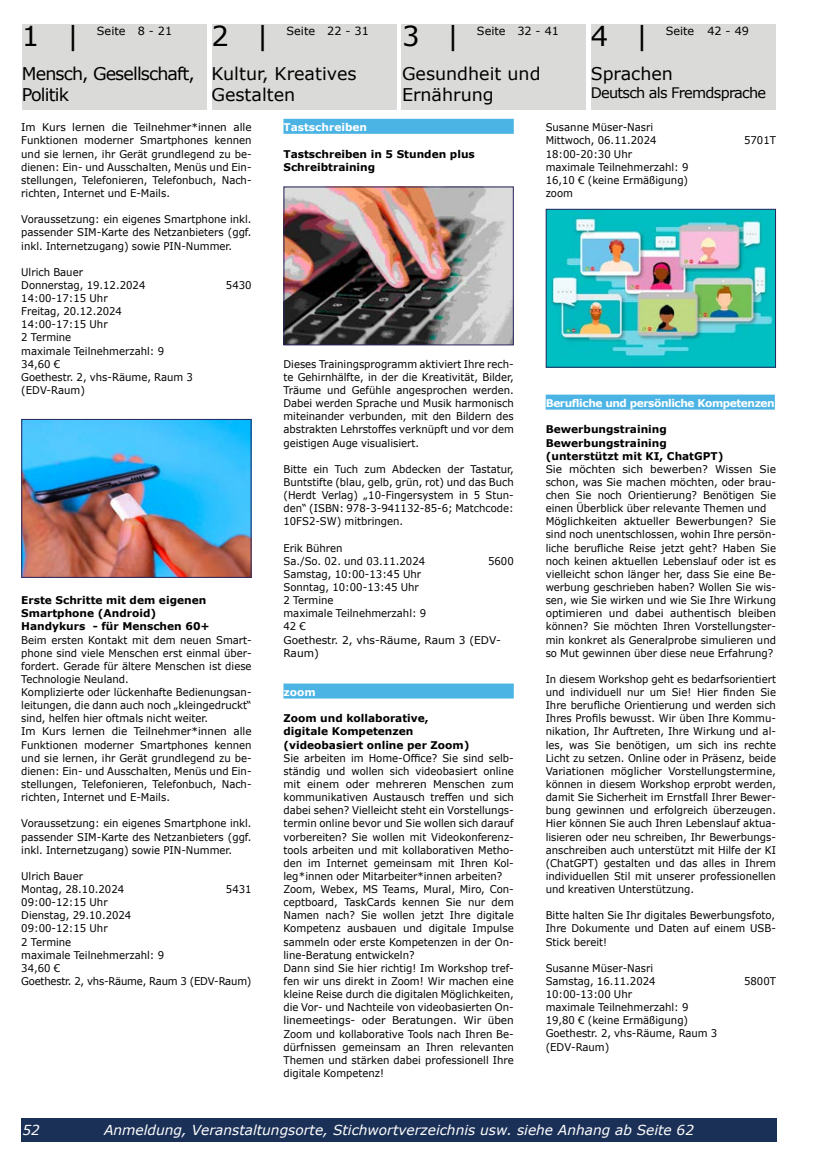
<style>
.page{position:relative;width:815px;height:1170px;background:#fff}
.page>*{position:absolute;margin:0;border:0;box-sizing:border-box;transform-origin:0 0}
.t1{font:27.5px "Verdana";color:#000}
.t2{font:17.5px/21px "Verdana";color:#000}
.t3{font:17.5px/21px "Verdana";letter-spacing:-.05em;color:#000}
.t4{font:14.5px "Verdana";letter-spacing:-.05em;color:#000}
.t5{font:italic 13.75px "Verdana";color:#fff}
.t6{font:11.25px "Verdana";color:#000}
.t7{font:10.62px/13.1px "Verdana";color:#000;scale:.95 1}
.t8{font:10.62px/13.1px "Verdana";color:#000;text-align:justify}
.t9{font:700 10.62px/13.1px "Verdana";color:#000}
.t10{font:700 10.62px "Verdana";letter-spacing:-.04em;color:#fff}
.t11{font:700 10.62px "Verdana";color:#fff}
</style>
<div class="page">
<div style="left:21px;top:1118px;width:756px;height:23px;background:#1b3057"></div>
<div style="left:22px;top:25px;width:184px;height:85px;background:#dadad9"></div>
<div style="left:212px;top:25px;width:184px;height:85px;background:#dadad9"></div>
<div style="left:402px;top:25px;width:184px;height:85px;background:#dadad9"></div>
<div style="left:592px;top:25px;width:184px;height:85px;background:#dadad9"></div>
<img style="left:23px;top:421px;width:227px;height:155px">
<div style="left:21px;top:419px;width:231px;height:159px;border:1px solid #28265e"></div>
<div style="left:283px;top:119px;width:231px;height:15px;background:#4cb4e4"></div>
<div style="left:283px;top:683px;width:231px;height:15px;background:#4cb4e4"></div>
<img style="left:285px;top:188px;width:227px;height:155px">
<div style="left:283px;top:186px;width:231px;height:159px;border:1px solid #28265e"></div>
<div style="left:546px;top:394px;width:229px;height:15px;background:#4cb4e4"></div>
<img style="left:548px;top:211px;width:226px;height:155px">
<div style="left:546px;top:209px;width:230px;height:159px;border:1px solid #28265e"></div>
<h1 class="t1" style="left:22px;top:17px;width:59px">1 |</h1>
<p class="t6" style="left:97px;top:23px;width:30px">Seite</p>
<h2 class="t3" style="left:22px;top:63px;width:174px">Mensch, Gesellschaft,<br>Politik</h2>
<h1 class="t1" style="left:212px;top:17px;width:59px">2 |</h1>
<p class="t6" style="left:287px;top:23px;width:30px">Seite</p>
<h2 class="t2" style="left:212px;top:63px;width:147px">Kultur, Kreatives<br>Gestalten</h2>
<h1 class="t1" style="left:402px;top:17px;width:59px">3 |</h1>
<p class="t6" style="left:477px;top:23px;width:30px">Seite</p>
<h2 class="t2" style="left:402px;top:63px;width:140px">Gesundheit und<br>Ernährung</h2>
<h1 class="t1" style="left:591px;top:17px;width:59px">4 |</h1>
<p class="t6" style="left:666px;top:23px;width:30px">Seite</p>
<h2 class="t2" style="left:591px;top:63px;width:84px">Sprachen</h2>
<h3 class="t4" style="left:591px;top:82px;width:177px">Deutsch als Fremdsprache</h3>
<p class="t6" style="left:138px;top:23px;width:36px">8 - 21</p>
<p class="t6" style="left:327px;top:23px;width:43px">22 - 31</p>
<p class="t6" style="left:517px;top:23px;width:43px">32 - 41</p>
<p class="t6" style="left:707px;top:23px;width:43px">42 - 49</p>
<p class="t8" style="left:21px;top:121px;width:232px">Im Kurs lernen die Teilnehmer*innen alle Funktionen moderner Smartphones kennen und sie lernen, ihr Gerät grundlegend zu be&shy;dienen: Ein- und Ausschalten, Menüs und Ein&shy;stellungen, Telefonieren, Telefonbuch, Nach&shy;richten, Internet und E-Mails.</p>
<p class="t7" style="left:21px;top:213px;width:244px;text-align:justify">Voraussetzung: ein eigenes Smartphone inkl. passender SIM-Karte des Netzanbieters (ggf. inkl. Internetzugang) sowie PIN-Nummer.</p>
<p class="t7" style="left:21px;top:265px;width:132px">Ulrich Bauer<br>Donnerstag, 19.12.2024</p>
<p class="t7" style="left:226px;top:278px;width:29px">5430</p>
<p class="t7" style="left:21px;top:291px;width:182px">14:00-17:15 Uhr<br>Freitag, 20.12.2024<br>14:00-17:15 Uhr<br>2 Termine<br>maximale Teilnehmerzahl: 9<br>34,60 €<br>Goethestr. 2, vhs-Räume, Raum 3 (EDV-Raum)</p>
<p class="t9" style="left:21px;top:593px;width:190px">Erste Schritte mit dem eigenen<br>Smartphone (Android)<br>Handykurs - für Menschen 60+</p>
<p class="t7" style="left:21px;top:633px;width:244px">Beim ersten Kontakt mit dem neuen Smart&shy;phone sind viele Menschen erst einmal über&shy;fordert. Gerade für ältere Menschen ist diese Technologie Neuland.<br>Komplizierte oder lückenhafte Bedienungsan&shy;leitungen, die dann auch noch „kleingedruckt“ sind, helfen hier oftmals nicht weiter.<br>Im Kurs lernen die Teilnehmer*innen alle Funktionen moderner Smartphones kennen und sie lernen, ihr Gerät grundlegend zu be&shy;dienen: Ein- und Ausschalten, Menüs und Ein&shy;stellungen, Telefonieren, Telefonbuch, Nach&shy;richten, Internet und E-Mails.</p>
<p class="t7" style="left:21px;top:816px;width:244px;text-align:justify">Voraussetzung: ein eigenes Smartphone inkl. passender SIM-Karte des Netzanbieters (ggf. inkl. Internetzugang) sowie PIN-Nummer.</p>
<p class="t7" style="left:21px;top:869px;width:110px">Ulrich Bauer<br>Montag, 28.10.2024</p>
<p class="t7" style="left:226px;top:882px;width:29px">5431</p>
<p class="t7" style="left:21px;top:895px;width:244px">09:00-12:15 Uhr<br>Dienstag, 29.10.2024<br>09:00-12:15 Uhr<br>2 Termine<br>maximale Teilnehmerzahl: 9<br>34,60 €<br>Goethestr. 2, vhs-Räume, Raum 3 (EDV-Raum)</p>
<p class="t11" style="left:283px;top:120px;width:85px">Tastschreiben</p>
<p class="t9" style="left:283px;top:147px;width:193px">Tastschreiben in 5 Stunden plus<br>Schreibtraining</p>
<p class="t7" style="left:546px;top:121px;width:118px">Susanne Müser-Nasri<br>Mittwoch, 06.11.2024</p>
<p class="t7" style="left:546px;top:147px;width:152px">18:00-20:30 Uhr<br>maximale Teilnehmerzahl: 9<br>16,10 € (keine Ermäßigung) zoom</p>
<p class="t7" style="left:744px;top:134px;width:35px">5701T</p>
<p class="t7" style="left:283px;top:357px;width:244px;text-align:justify">Dieses Trainingsprogramm aktiviert Ihre rech&shy;te Gehirnhälfte, in der die Kreativität, Bilder, Träume und Gefühle angesprochen werden.<br>Dabei werden Sprache und Musik harmonisch miteinander verbunden, mit den Bildern des abstrakten Lehrstoffes verknüpft und vor dem geistigen Auge visualisiert.</p>
<p class="t7" style="left:283px;top:462px;width:244px;text-align:justify">Bitte ein Tuch zum Abdecken der Tastatur, Buntstifte (blau, gelb, grün, rot) und das Buch (Herdt Verlag) „10-Fingersystem in 5 Stun&shy;den“ (ISBN: 978-3-941132-85-6; Matchcode:<br>10FS2-SW) mitbringen.</p>
<p class="t7" style="left:283px;top:541px;width:151px">Erik Bühren<br>Sa./So. 02. und 03.11.2024</p>
<p class="t7" style="left:488px;top:554px;width:29px">5600</p>
<p class="t7" style="left:283px;top:567px;width:230px">Samstag, 10:00-13:45 Uhr<br>Sonntag, 10:00-13:45 Uhr<br>2 Termine<br>maximale Teilnehmerzahl: 9<br>42 €<br>Goethestr. 2, vhs-Räume, Raum 3 (EDV-<br>Raum)</p>
<p class="t10" style="left:283px;top:684px;width:34px">zoom</p>
<p class="t9" style="left:283px;top:711px;width:188px">Zoom und kollaborative, digitale Kompetenzen (videobasiert online per Zoom)</p>
<p class="t7" style="left:283px;top:751px;width:244px">Sie arbeiten im Home-Office? Sie sind selb&shy;ständig und wollen sich videobasiert online mit einem oder mehreren Menschen zum kommunikativen Austausch treffen und sich dabei sehen? Vielleicht steht ein Vorstellungs&shy;termin online bevor und Sie wollen sich darauf vorbereiten? Sie wollen mit Videokonferenz&shy;tools arbeiten und mit kollaborativen Metho&shy;den im Internet gemeinsam mit Ihren Kol&shy;leg*innen oder Mitarbeiter*innen arbeiten?<br>Zoom, Webex, MS Teams, Mural, Miro, Con&shy;ceptboard, TaskCards kennen Sie nur dem Namen nach? Sie wollen jetzt Ihre digitale Kompetenz ausbauen und digitale Impulse sammeln oder erste Kompetenzen in der On&shy;line-Beratung entwickeln?<br>Dann sind Sie hier richtig! Im Workshop tref&shy;fen wir uns direkt in Zoom! Wir machen eine kleine Reise durch die digitalen Möglichkeiten, die Vor- und Nachteile von videobasierten On&shy;linemeetings- oder Beratungen. Wir üben Zoom und kollaborative Tools nach Ihren Be&shy;dürfnissen gemeinsam an Ihren relevanten Themen und stärken dabei professionell Ihre digitale Kompetenz!</p>
<p class="t10" style="left:546px;top:395px;width:231px">Berufliche und persönliche Kompetenzen</p>
<p class="t9" style="left:546px;top:422px;width:179px">Bewerbungstraining<br>Bewerbungstraining (unterstützt mit KI, ChatGPT)</p>
<p class="t8" style="left:546px;top:462px;width:232px;text-align:left">Sie möchten sich bewerben? Wissen Sie schon, was Sie machen möchten, oder brau&shy;chen Sie noch Orientierung? Benötigen Sie einen Überblick über relevante Themen und Möglichkeiten aktueller Bewerbungen? Sie sind noch unentschlossen, wohin Ihre persön&shy;liche berufliche Reise jetzt geht? Haben Sie noch keinen aktuellen Lebenslauf oder ist es vielleicht schon länger her, dass Sie eine Be&shy;werbung geschrieben haben? Wollen Sie wis&shy;sen, wie Sie wirken und wie Sie Ihre Wirkung optimieren und dabei authentisch bleiben können? Sie möchten Ihren Vorstellungster&shy;min konkret als Generalprobe simulieren und so Mut gewinnen über diese neue Erfahrung?</p>
<p class="t7" style="left:546px;top:672px;width:244px;text-align:justify">In diesem Workshop geht es bedarfsorientiert und individuell nur um Sie! Hier finden Sie Ihre berufliche Orientierung und werden sich Ihres Profils bewusst. Wir üben Ihre Kommu&shy;nikation, Ihr Auftreten, Ihre Wirkung und al&shy;les, was Sie benötigen, um sich ins rechte Licht zu setzen. Online oder in Präsenz, beide Variationen möglicher Vorstellungstermine, können in diesem Workshop erprobt werden, damit Sie Sicherheit im Ernstfall Ihrer Bewer&shy;bung gewinnen und erfolgreich überzeugen.<br>Hier können Sie auch Ihren Lebenslauf aktua&shy;lisieren oder neu schreiben, Ihr Bewerbungs&shy;anschreiben auch unterstützt mit Hilfe der KI (ChatGPT) gestalten und das alles in Ihrem individuellen Stil mit unserer professionellen und kreativen Unterstützung.</p>
<p class="t7" style="left:546px;top:908px;width:244px;text-align:justify">Bitte halten Sie Ihr digitales Bewerbungsfoto, Ihre Dokumente und Daten auf einem USB-Stick bereit!</p>
<p class="t7" style="left:546px;top:961px;width:117px">Susanne Müser-Nasri<br>Samstag, 16.11.2024</p>
<p class="t7" style="left:744px;top:974px;width:35px">5800T</p>
<p class="t7" style="left:546px;top:987px;width:182px">10:00-13:00 Uhr<br>maximale Teilnehmerzahl: 9<br>19,80 € (keine Ermäßigung)<br>Goethestr. 2, vhs-Räume, Raum 3 (EDV-Raum)</p>
<p class="t5" style="left:22px;top:1120px;width:19px">52</p>
<p class="t5" style="left:104px;top:1120px;width:592px">Anmeldung, Veranstaltungsorte, Stichwortverzeichnis usw. siehe Anhang ab Seite 62</p>
</div>
